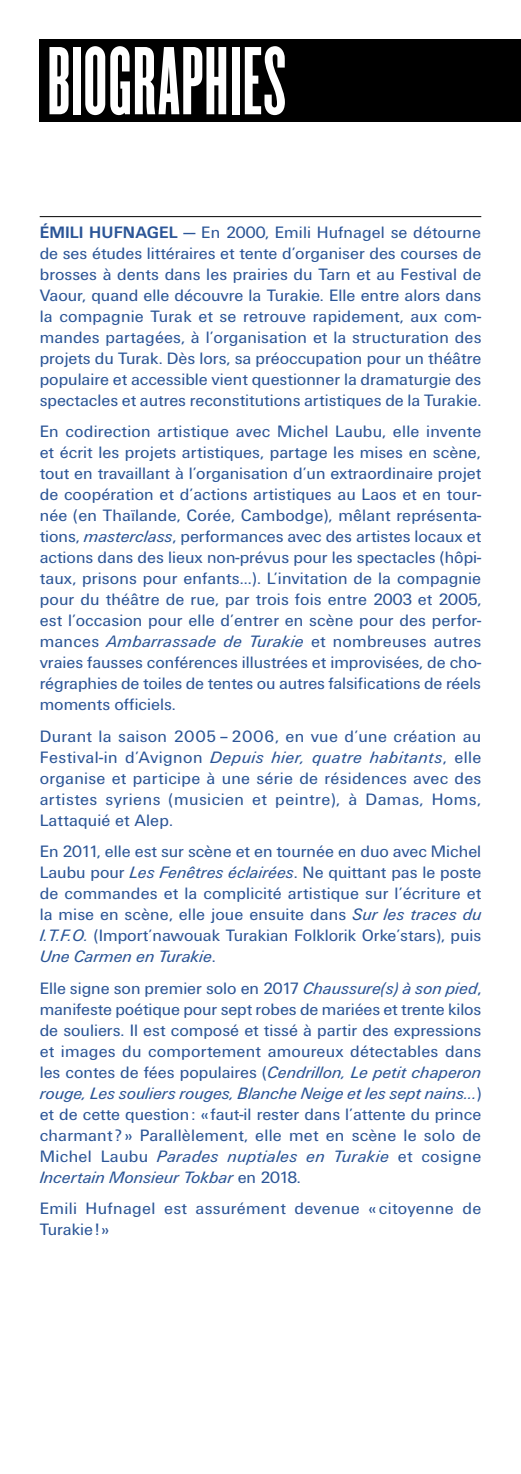
<style>
.page{position:relative;width:521px;height:1474px;background:#fff}
.page>*{position:absolute;margin:0;border:0;box-sizing:border-box;transform-origin:0 0}
.t1{font:84px "Champion HTF Bantamweight";letter-spacing:.015em;color:#fff}
.t2{font:17.15px/21px "Unitus T";color:#2b5597;text-align:justify}
.t3{font:17.15px/21px "Unitus T";letter-spacing:.02em;color:#2b5597}
.s1{font-weight:700}
.s2{font-style:italic}
</style>
<div class="page">
<div style="left:40px;top:40px;width:481px;height:82px;background:#000"></div>
<hr style="left:40px;top:216px;width:441px;height:1px;background:#000">
<h1 class="t1" style="left:48px;top:29px;width:240px">BIOGRAPHIES</h1>
<p class="t2" style="left:40px;top:221px;width:443px"><span class="s1">ÉMILI HUFNAGEL</span> — En 2000, Emili Hufnagel se détourne de ses études littéraires et tente d’organiser des courses de brosses à dents dans les prairies du Tarn et au Festival de Vaour, quand elle découvre la Turakie. Elle entre alors dans la compagnie Turak et se retrouve rapidement, aux com&shy;mandes partagées, à l’organisation et la structuration des projets du Turak. Dès lors, sa préoccupation pour un théâtre populaire et accessible vient questionner la dramaturgie des spectacles et autres reconstitutions artistiques de la Turakie.</p>
<p class="t2" style="left:40px;top:420px;width:443px">En codirection artistique avec Michel Laubu, elle invente et écrit les projets artistiques, partage les mises en scène, tout en travaillant à l’organisation d’un extraordinaire projet de coopération et d’actions artistiques au Laos et en tour&shy;née (en Thaïlande, Corée, Cambodge), mêlant représenta&shy;tions, <span class="s2">masterclass</span>, performances avec des artistes locaux et actions dans des lieux non-prévus pour les spectacles (hôpi&shy;taux, prisons pour enfants...). L’invitation de la compagnie pour du théâtre de rue, par trois fois entre 2003 et 2005, est l’occasion pour elle d’entrer en scène pour des perfor&shy;mances <span class="s2">Ambarrassade de Turakie</span> et nombreuses autres vraies fausses conférences illustrées et improvisées, de cho&shy;régraphies de toiles de tentes ou autres falsifications de réels moments officiels.</p>
<p class="t2" style="left:40px;top:725px;width:443px">Durant la saison 2005 – 2006, en vue d’une création au Festival-in d’Avignon <span class="s2">Depuis hier, quatre habitants</span>, elle organise et participe à une série de résidences avec des artistes syriens (musicien et peintre), à Damas, Homs, Lattaquié et Alep.</p>
<p class="t2" style="left:40px;top:840px;width:443px">En 2011, elle est sur scène et en tournée en duo avec Michel Laubu pour <span class="s2">Les Fenêtres éclairées</span>. Ne quittant pas le poste de commandes et la complicité artistique sur l’écriture et la mise en scène, elle joue ensuite dans <span class="s2">Sur les traces du I.T.F.O.</span> (Import’nawouak Turakian Folklorik Orke’stars), puis <span class="s2">Une Carmen en Turakie</span>.</p>
<p class="t2" style="left:40px;top:977px;width:443px">Elle signe son premier solo en 2017 <span class="s2">Chaussure(s) à son pied</span>, manifeste poétique pour sept robes de mariées et trente kilos de souliers. Il est composé et tissé à partir des expressions et images du comportement amoureux détectables dans les contes de fées populaires (<span class="s2">Cendrillon, Le petit chaperon rouge, Les souliers rouges, Blanche Neige et les sept nains...</span>) et de cette question: « faut-il rester dans l’attente du prince charmant ? » Parallèlement, elle met en scène le solo de Michel Laubu <span class="s2">Parades nuptiales en Turakie</span> et cosigne <span class="s2">Incertain Monsieur Tokbar</span> en 2018.</p>
<p class="t3" style="left:40px;top:1197px;width:443px">Emili Hufnagel est assurément devenue « citoyenne de<br>Turakie! »</p>
</div>
